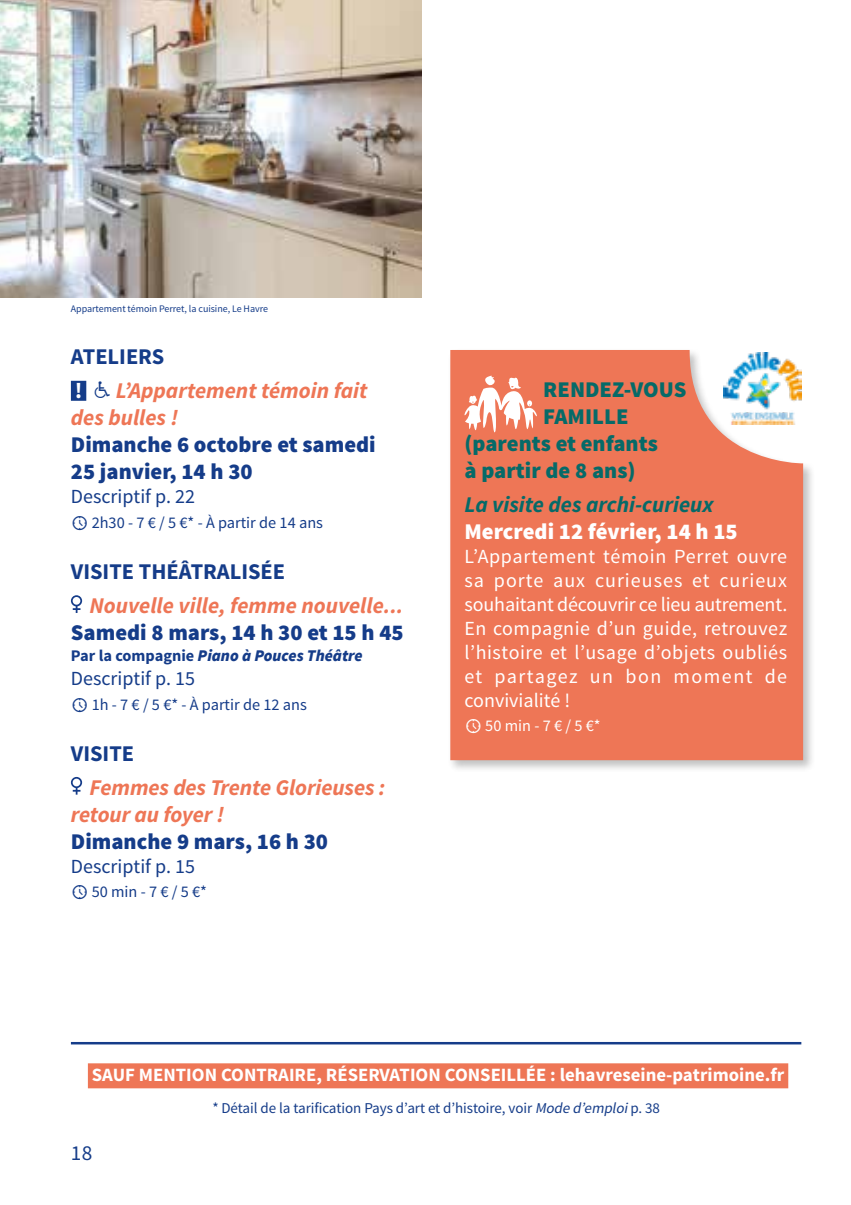
<style>
.page{position:relative;width:851px;height:1205px;background:#fff}
.page>*{position:absolute;margin:0;border:0;box-sizing:border-box;transform-origin:0 0}
.t1{font:italic 700 22.5px/34px "Source Sans Pro";color:#ee7656}
.t2{font:900 22.5px/27px "Source Sans Pro";color:#153c89}
.t3{font:900 22.5px "Source Sans Pro";color:#066a68}
.t4{font:700 22.5px "Source Sans Pro";color:#153c89}
.t5{font:italic 700 22.5px "Source Sans Pro";color:#066a68}
.t6{font:900 22.5px "Source Sans Pro";color:#fff}
.t7{font:21.25px "Source Sans Pro";color:#153c89}
.t8{font:20px/24px "Source Sans Pro";letter-spacing:.03em;color:#fff;text-align:justify}
.t9{font:20px "Source Sans Pro";color:#153c89}
.t10{font:700 18.75px "Source Sans Pro";color:#fff}
.t11{font:16.25px "Source Sans Pro";color:#153c89}
.t12{font:italic 900 16.25px "Source Sans Pro";color:#153c89}
.t13{font:16.25px "Source Sans Pro";color:#fff}
.t14{font:15px "Source Sans Pro";letter-spacing:-.005em;color:#153c89}
.t15{font:10px "Source Sans Pro";letter-spacing:-.005em;color:#153c89}
.s1{font-style:normal;color:#153c89}
.s2{font-style:normal;color:#fff}
.s3{font-family:"Travelcons";font-weight:400;font-style:normal;font-size:15px;color:#153c89}
.s4{font-weight:700;font-style:normal}
.s5{font-style:italic}
</style>
<div class="page">
<img style="left:0;top:0;width:422px;height:298px">
<hr style="left:71px;top:1042px;width:730px;height:2px;background:#153c89">
<div style="left:88px;top:1063px;width:700px;height:25px;background:#ee7656"></div>
<div style="left:71px;top:381px;width:15px;height:20px;background:#153c89"></div>
<svg style="left:71px;top:595px;width:11px;height:18px"></svg>
<svg style="left:71px;top:777px;width:11px;height:17px"></svg>
<div style="left:447px;top:347px;width:368px;height:426px;background:#000;opacity:.25"></div>
<svg style="left:449px;top:349px;width:355px;height:412px;background:#ec7f62"></svg>
<svg style="left:463px;top:375px;width:74px;height:61px"></svg>
<svg style="left:466px;top:719px;width:14px;height:14px"></svg>
<p class="t15" style="left:71px;top:303px;width:199px">Appartement témoin Perret, la cuisine, Le Havre</p>
<p class="t1" style="left:71px;top:340px;width:298px"><span class="s1">ATELIERS<br></span><span class="s2">!</span> <span class="s3">E</span> L’Appartement témoin fait</p>
<p class="t1" style="left:71px;top:401px;width:109px">des bulles !</p>
<p class="t2" style="left:71px;top:432px;width:306px">Dimanche 6 octobre et samedi<br>25 janvier, 14 h 30</p>
<p class="t9" style="left:71px;top:484px;width:125px">Descriptif p. 22</p>
<p class="t11" style="left:92px;top:512px;width:233px">2h30 - 7 € / 5 €* - À partir de 14 ans</p>
<p class="t4" style="left:71px;top:557px;width:216px">VISITE THÉÂTRALISÉE</p>
<p class="t1" style="left:89px;top:588px;width:315px">Nouvelle ville, femme nouvelle...</p>
<p class="t2" style="left:71px;top:620px;width:334px">Samedi 8 mars, 14 h 30 et 15 h 45</p>
<p class="t12" style="left:71px;top:645px;width:293px"><span class="s4">Par la compagnie</span> Piano à Pouces Théâtre</p>
<p class="t9" style="left:71px;top:666px;width:125px">Descriptif p. 15</p>
<p class="t11" style="left:92px;top:694px;width:217px">1h - 7 € / 5 €* - À partir de 12 ans</p>
<p class="t4" style="left:71px;top:738px;width:65px">VISITE</p>
<p class="t1" style="left:71px;top:773px;width:316px;line-height:27px;text-indent:19px">Femmes des Trente Glorieuses : retour au foyer !</p>
<p class="t2" style="left:71px;top:828px;width:259px">Dimanche 9 mars, 16 h 30</p>
<p class="t9" style="left:71px;top:853px;width:125px">Descriptif p. 15</p>
<p class="t11" style="left:92px;top:882px;width:117px">50 min - 7 € / 5 €*</p>
<p class="t3" style="left:543px;top:374px;width:145px">RENDEZ-VOUS</p>
<p class="t3" style="left:543px;top:401px;width:87px">FAMILLE</p>
<p class="t3" style="left:464px;top:428px;width:195px">(parents et enfants</p>
<p class="t3" style="left:464px;top:455px;width:173px">à partir de 8 ans)</p>
<p class="t5" style="left:464px;top:490px;width:250px">La visite des archi-curieux</p>
<p class="t6" style="left:464px;top:516px;width:275px">Mercredi 12 février, 14 h 15</p>
<p class="t8" style="left:464px;top:544px;width:324px">L’Appartement témoin Perret ouvre sa porte aux curieuses et curieux souhaitant découvrir ce lieu autrement.<br>En compagnie d’un guide, retrouvez l’histoire et l’usage d’objets oubliés et partagez un bon moment de convivialité !</p>
<p class="t13" style="left:485px;top:716px;width:117px">50 min - 7 € / 5 €*</p>
<p class="t10" style="left:92px;top:1062px;width:694px">SAUF MENTION CONTRAIRE, RÉSERVATION CONSEILLÉE : lehavreseine-patrimoine.fr</p>
<p class="t7" style="left:71px;top:1140px;width:23px">18</p>
<p class="t14" style="left:212px;top:1099px;width:449px">* Détail de la tarification Pays d’art et d’histoire, voir <span class="s5">Mode d’emploi</span>p. 38</p>
</div>
